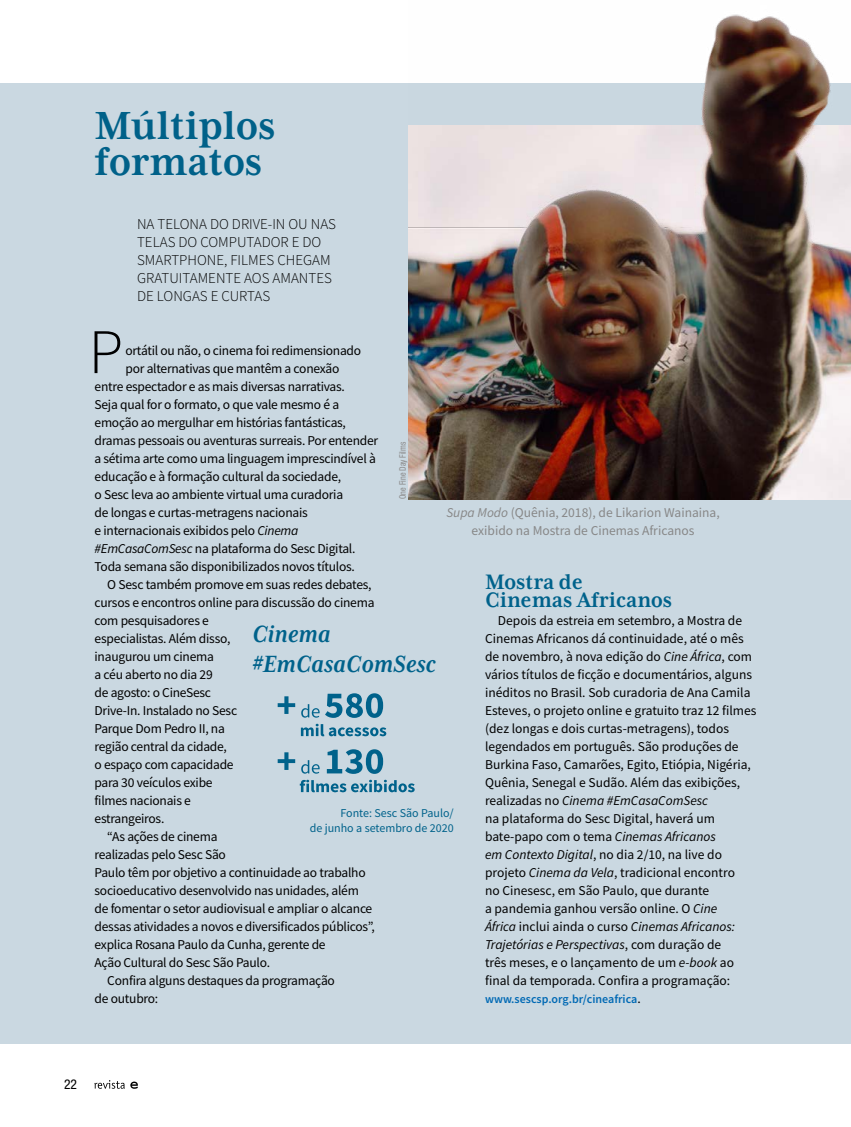
<style>
.page{position:relative;width:851px;height:1127px;background:#fff}
.page>*{position:absolute;margin:0;border:0;box-sizing:border-box;transform-origin:0 0}
.t1{font:300 63.45px "Source Sans Pro";color:#000}
.t2{font:700 45px/36px "Mrs Eaves XL Serif Nar OT";color:#006189}
.t3{font:italic 700 27px/30px "Mrs Eaves XL Serif Nar OT";color:#00628b}
.t4{font:700 24px/18px "Mrs Eaves XL Serif Nar OT";color:#00628b}
.t5{font:300 15px/18px "Source Sans Pro";color:#000}
.t6{font:13.5px "Source Sans Pro";letter-spacing:-.02em;color:#000}
.t7{font:13.5px/18px "Source Sans Pro";color:#000}
.t8{font:13.5px/18px "Source Sans Pro";color:#878787;text-align:center}
.t9{font:condensed 13.5px "Helvetica Neue LT Std";color:#000}
.t10{font:12px/15px "Source Sans Pro";color:#00628b;text-align:right}
.t11{font:600 12px "Source Sans Pro";color:#0069b4}
.t12{font:condensed 9px "Helvetica Neue LT Std";color:#8a8989;scale:.9 1}
.s1{font-style:italic}
.s2{font-weight:400;font-size:13.5px;color:#000}
</style>
<div class="page">
<svg style="left:94px;top:1080px;width:44px;height:9px"></svg>
<div style="left:0;top:83px;width:850px;height:960px;background:#cad8e1"></div>
<svg style="left:300px;top:780px;width:114px;height:12px"></svg>
<svg style="left:277px;top:749px;width:106px;height:25px"></svg>
<svg style="left:301px;top:724px;width:85px;height:12px"></svg>
<svg style="left:277px;top:693px;width:106px;height:25px"></svg>
<img style="left:408px;top:14px;width:442px;height:485px">
<h2 class="t2" style="left:94px;top:108px;width:182px">Múltiplos formatos</h2>
<p class="t5" style="left:137px;top:215px;width:200px">NA TELONA DO DRIVE-IN OU NAS<br>TELAS DO COMPUTADOR E DO<br>SMARTPHONE, FILMES CHEGAM<br>GRATUITAMENTE AOS AMANTES<br>DE LONGAS E CURTAS</p>
<h1 class="t1" style="left:88px;top:313px;width:36px">P</h1>
<p class="t6" style="left:125px;top:342px;width:237px">ortátil ou não, o cinema foi redimensionado</p>
<p class="t6" style="left:125px;top:360px;width:215px">por alternativas que mantêm a conexão</p>
<p class="t6" style="left:94px;top:378px;width:252px">entre espectador e as mais diversas narrativas.</p>
<p class="t6" style="left:94px;top:396px;width:246px">Seja qual for o formato, o que vale mesmo é a</p>
<p class="t6" style="left:94px;top:414px;width:253px">emoção ao mergulhar em histórias fantásticas,</p>
<p class="t6" style="left:94px;top:432px;width:285px">dramas pessoais ou aventuras surreais. Por entender</p>
<p class="t6" style="left:94px;top:450px;width:283px">a sétima arte como uma linguagem imprescindível à</p>
<p class="t6" style="left:94px;top:468px;width:248px">educação e à formação cultural da sociedade,</p>
<p class="t6" style="left:94px;top:486px;width:250px">o Sesc leva ao ambiente virtual uma curadoria</p>
<p class="t6" style="left:94px;top:504px;width:215px">de longas e curtas-metragens nacionais</p>
<p class="t6" style="left:94px;top:522px;width:205px">e internacionais exibidos pelo <span class="s1">Cinema</span></p>
<p class="t6" style="left:94px;top:540px;width:262px"><span class="s1">#EmCasaComSesc</span> na plataforma do Sesc Digital.</p>
<p class="t6" style="left:94px;top:558px;width:262px">Toda semana são disponibilizados novos títulos.</p>
<p class="t6" style="left:107px;top:576px;width:266px">O Sesc também promove em suas redes debates,</p>
<p class="t6" style="left:94px;top:594px;width:281px">cursos e encontros online para discussão do cinema</p>
<p class="t6" style="left:94px;top:612px;width:116px">com pesquisadores e</p>
<p class="t6" style="left:94px;top:630px;width:137px">especialistas. Além disso,</p>
<p class="t6" style="left:94px;top:648px;width:121px">inaugurou um cinema</p>
<p class="t6" style="left:94px;top:666px;width:120px">a céu aberto no dia 29</p>
<p class="t6" style="left:94px;top:684px;width:118px">de agosto: o CineSesc</p>
<p class="t6" style="left:94px;top:702px;width:144px">Drive-In. Instalado no Sesc</p>
<p class="t6" style="left:94px;top:720px;width:132px">Parque Dom Pedro II, na</p>
<p class="t6" style="left:94px;top:738px;width:134px">região central da cidade,</p>
<p class="t6" style="left:94px;top:756px;width:140px">o espaço com capacidade</p>
<p class="t6" style="left:94px;top:774px;width:119px">para 30 veículos exibe</p>
<p class="t6" style="left:94px;top:792px;width:98px">filmes nacionais e</p>
<p class="t6" style="left:94px;top:810px;width:71px">estrangeiros.</p>
<p class="t6" style="left:107px;top:828px;width:112px">“As ações de cinema</p>
<p class="t6" style="left:94px;top:846px;width:133px">realizadas pelo Sesc São</p>
<p class="t6" style="left:94px;top:864px;width:272px">Paulo têm por objetivo a continuidade ao trabalho</p>
<p class="t6" style="left:94px;top:882px;width:266px">socioeducativo desenvolvido nas unidades, além</p>
<p class="t6" style="left:94px;top:900px;width:279px">de fomentar o setor audiovisual e ampliar o alcance</p>
<p class="t6" style="left:94px;top:918px;width:282px">dessas atividades a novos e diversificados públicos”,</p>
<p class="t6" style="left:94px;top:936px;width:232px">explica Rosana Paulo da Cunha, gerente de</p>
<p class="t6" style="left:94px;top:954px;width:177px">Ação Cultural do Sesc São Paulo.</p>
<p class="t6" style="left:107px;top:972px;width:229px">Confira alguns destaques da programação</p>
<p class="t6" style="left:94px;top:990px;width:65px">de outubro:</p>
<p class="t12" style="left:397px;top:499px;width:65px;rotate:-90deg">One Fine Day Films</p>
<p class="t8" style="left:446px;top:503px;width:275px"><span class="s1">Supa Modo</span> (Quênia, 2018), de Likarion Wainaina, exibido na Mostra de Cinemas Africanos</p>
<h3 class="t4" style="left:485px;top:573px;width:189px">Mostra de<br>Cinemas Africanos</h3>
<p class="t7" style="left:485px;top:611px;width:273px;text-indent:13px">Depois da estreia em setembro, a Mostra de Cinemas Africanos dá continuidade, até o mês de novembro, à nova edição do <span class="s1">Cine África</span>, com vários títulos de ficção e documentários, alguns inéditos no Brasil. Sob curadoria de Ana Camila Esteves, o projeto online e gratuito traz 12 filmes (dez longas e dois curtas-metragens), todos legendados em português. São produções de Burkina Faso, Camarões, Egito, Etiópia, Nigéria, Quênia, Senegal e Sudão. Além das exibições, realizadas no <span class="s1">Cinema #EmCasaComSesc<br></span>na plataforma do Sesc Digital, haverá um bate-papo com o tema <span class="s1">Cinemas Africanos<br>em Contexto Digital</span>, no dia 2/10, na live do projeto <span class="s1">Cinema da Vela</span>, tradicional encontro<br>no Cinesesc, em São Paulo, que durante<br>a pandemia ganhou versão online. O <span class="s1">Cine<br>África</span> inclui ainda o curso <span class="s1">Cinemas Africanos:<br>Trajetórias e Perspectivas</span>, com duração de<br>três meses, e o lançamento de um <span class="s1">e-book</span> ao final da temporada. Confira a programação:</p>
<p class="t11" style="left:485px;top:991px;width:157px">www.sescsp.org.br/cineafrica<span class="s2">.</span></p>
<h3 class="t3" style="left:252px;top:619px;width:185px">Cinema #EmCasaComSesc</h3>
<p class="t10" style="left:309px;top:805px;width:146px">Fonte: Sesc São Paulo/<br>de junho a setembro de 2020</p>
<p class="t9" style="left:64px;top:1076px;width:14px">22</p>
</div>
